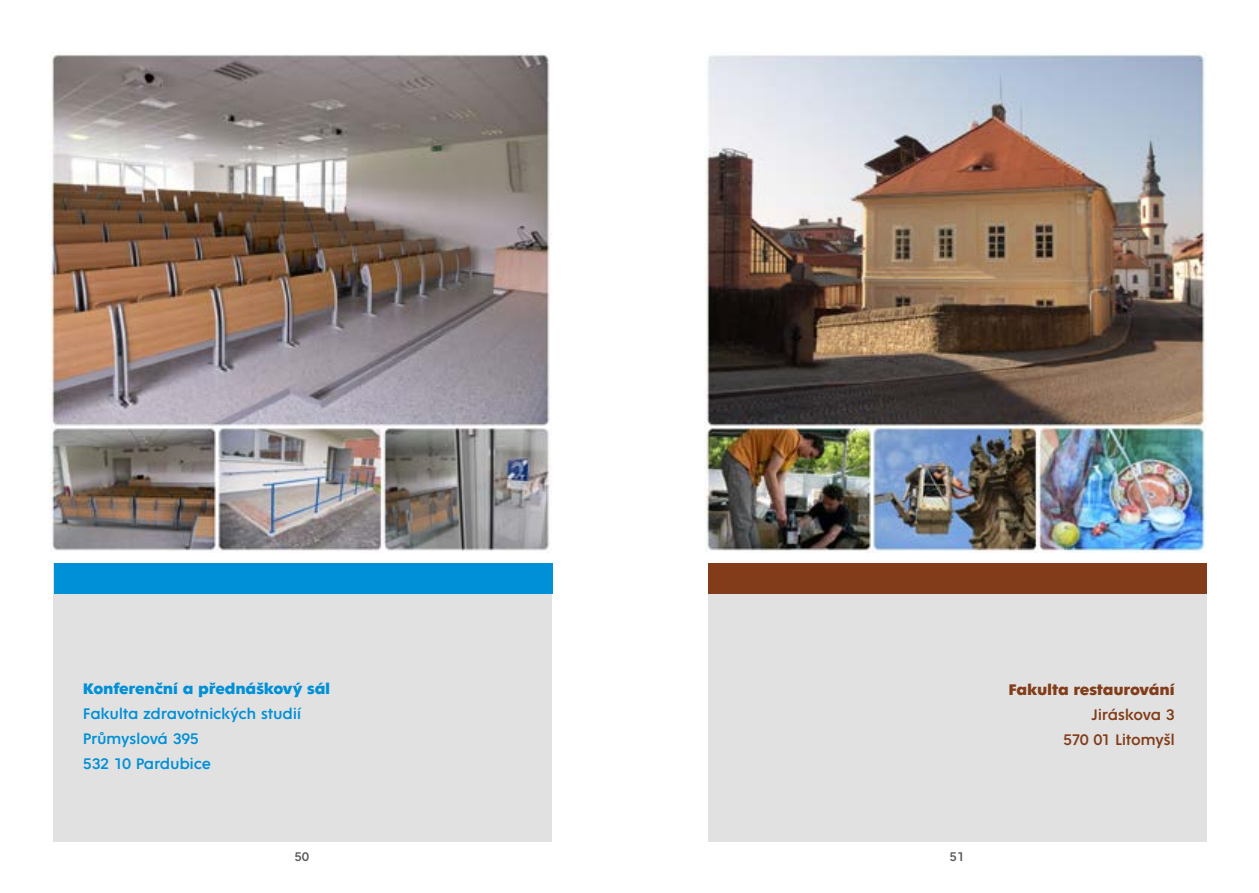
<style>
.page{position:relative;width:1259px;height:893px;background:#fff}
.page>*{position:absolute;margin:0;border:0;box-sizing:border-box;transform-origin:0 0}
.t1{font:16.5px/25px "Fenomen Sans";letter-spacing:-.02em;color:#0090d7}
.t2{font:700 16.5px "Fenomen Sans";letter-spacing:-.01em;color:#0090d7}
.t3{font:16.5px/25px "Fenomen Sans";letter-spacing:-.025em;color:#823c19;text-align:right}
.t4{font:700 16.5px "Fenomen Sans";letter-spacing:-.015em;color:#823c19}
.t5{font:13.5px "Fenomen Sans";color:#575756}
</style>
<div class="page">
<img style="left:49px;top:51px;width:501px;height:502px">
<div style="left:54px;top:563px;width:498px;height:279px;background:#e1e1e1"></div>
<div style="left:54px;top:563px;width:498px;height:31px;background:#0090d7"></div>
<img style="left:704px;top:54px;width:502px;height:499px">
<div style="left:708px;top:563px;width:498px;height:279px;background:#e1e1e1"></div>
<div style="left:708px;top:563px;width:498px;height:31px;background:#823c19"></div>
<p class="t2" style="left:83px;top:680px;width:249px">Konferenční a přednáškový sál</p>
<p class="t1" style="left:83px;top:701px;width:220px">Fakulta zdravotnických studií<br>Průmyslová 395<br>532 10 Pardubice</p>
<p class="t5" style="left:294px;top:850px;width:16px">50</p>
<p class="t5" style="left:949px;top:850px;width:16px">51</p>
<p class="t4" style="left:1008px;top:681px;width:168px">Fakulta restaurování</p>
<p class="t3" style="left:1063px;top:702px;width:113px">Jiráskova 3<br>570 01 Litomyšl</p>
</div>
